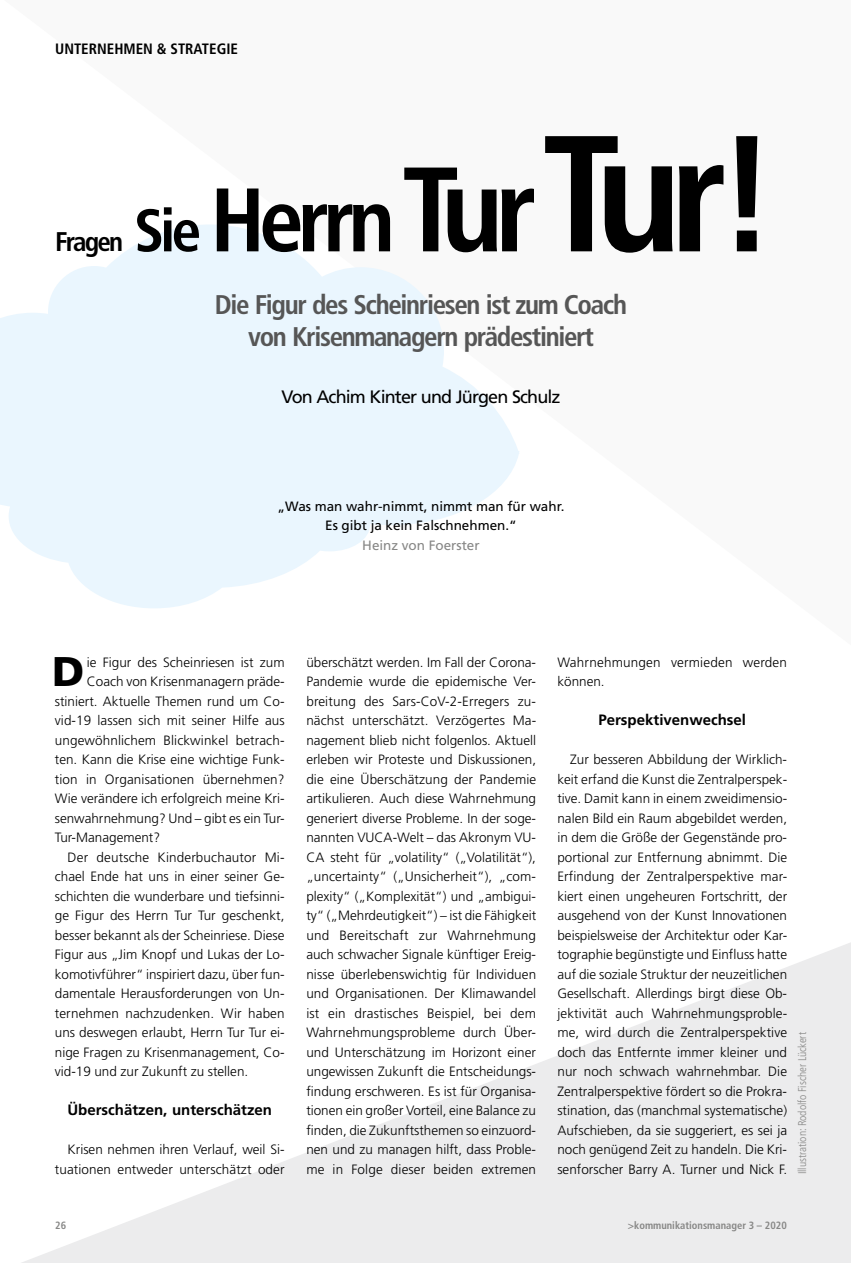
<style>
.page{position:relative;width:851px;height:1263px;background:#fff}
.page>*{position:absolute;margin:0;border:0;box-sizing:border-box;transform-origin:0 0}
.t1{font:700 condensed 90px "Frutiger LT Std";letter-spacing:-.07em;color:#000}
.t2{font:900 41.4px "Frutiger LT Std";color:#000}
.t3{font:700 condensed 27px/32.4px "Frutiger LT Std";letter-spacing:-.05em;color:#565656;text-align:center}
.t4{font:700 condensed 27px "Frutiger LT Std";letter-spacing:-.07em;color:#000}
.t5{font:18px "Frutiger LT Std";letter-spacing:-.05em;color:#000}
.t6{font:700 15px "Frutiger LT Std";color:#000}
.t7{font:700 condensed 15px "Frutiger LT Std";color:#000}
.t8{font:300 13.5px/19.5px "Frutiger LT Std";color:#000;text-align:justify}
.t9{font:13.5px/19.5px "Frutiger LT Std";color:#000;text-align:center}
.t10{font:13.5px "Frutiger LT Std";color:#878786}
.t11{font:300 condensed 11.25px "Frutiger LT Std";color:#878786}
.t12{font:700 condensed 10.5px "Frutiger LT Std";color:#878786}
.s1{font-size:60px}
.s2{font-size:120px}
.s3{font-size:165px}
</style>
<div class="page">
<svg style="left:22px;top:943px;width:828px;height:320px"></svg>
<svg style="left:0;top:224px;width:519px;height:384px;fill:#eaf6fe"></svg>
<p class="t7" style="left:55px;top:40px;width:184px">UNTERNEHMEN &amp; STRATEGIE</p>
<h3 class="t4" style="left:55px;top:226px;width:69px">Fragen</h3>
<h1 class="t1" style="left:134px;top:167px;width:644px"><span class="s1">Sie</span> Herrn<span class="s2">Tur</span><span class="s3">Tur!</span></h1>
<h3 class="t3" style="left:215px;top:288px;width:413px">Die Figur des Scheinriesen ist zum Coach von Krisenmanagern prädestiniert</h3>
<h3 class="t5" style="left:281px;top:386px;width:280px">Von Achim Kinter und Jürgen Schulz</h3>
<p class="t9" style="left:277px;top:496px;width:288px">„Was man wahr-nimmt, nimmt man für wahr.<br>Es gibt ja kein Falschnehmen.“</p>
<p class="t10" style="left:362px;top:537px;width:119px">Heinz von Foerster</p>
<h2 class="t2" style="left:52px;top:647px;width:34px">D</h2>
<p class="t8" style="left:87px;top:653px;width:199px">ie Figur des Scheinriesen ist zum</p>
<p class="t8" style="left:87px;top:672px;width:199px">Coach von Krisenmanagern präde-</p>
<p class="t8" style="left:55px;top:692px;width:231px">stiniert. Aktuelle Themen rund um Co-</p>
<p class="t8" style="left:55px;top:711px;width:231px">vid-19 lassen sich mit seiner Hilfe aus</p>
<p class="t8" style="left:55px;top:731px;width:231px">ungewöhnlichem Blickwinkel betrach-</p>
<p class="t8" style="left:55px;top:750px;width:230px">ten. Kann die Krise eine wichtige Funk-</p>
<p class="t8" style="left:55px;top:770px;width:231px">tion in Organisationen übernehmen?</p>
<p class="t8" style="left:55px;top:789px;width:231px">Wie verändere ich erfolgreich meine Kri-</p>
<p class="t8" style="left:55px;top:809px;width:231px">senwahrnehmung? Und – gibt es ein Tur-</p>
<p class="t8" style="left:55px;top:828px;width:107px">Tur-Management?</p>
<p class="t8" style="left:68px;top:848px;width:218px">Der deutsche Kinderbuchautor Mi-</p>
<p class="t8" style="left:55px;top:867px;width:231px">chael Ende hat uns in einer seiner Ge-</p>
<p class="t8" style="left:55px;top:887px;width:231px">schichten die wunderbare und tiefsinni-</p>
<p class="t8" style="left:55px;top:906px;width:231px">ge Figur des Herrn Tur Tur geschenkt,</p>
<p class="t8" style="left:55px;top:926px;width:231px">besser bekannt als der Scheinriese. Diese</p>
<p class="t8" style="left:55px;top:945px;width:231px">Figur aus „Jim Knopf und Lukas der Lo-</p>
<p class="t8" style="left:55px;top:965px;width:231px">komotivführer“ inspiriert dazu, über fun-</p>
<p class="t8" style="left:55px;top:984px;width:231px">damentale Herausforderungen von Un-</p>
<p class="t8" style="left:55px;top:1003px;width:231px">ternehmen nachzudenken. Wir haben</p>
<p class="t8" style="left:55px;top:1023px;width:231px">uns deswegen erlaubt, Herrn Tur Tur ei-</p>
<p class="t8" style="left:55px;top:1042px;width:231px">nige Fragen zu Krisenmanagement, Co-</p>
<p class="t8" style="left:55px;top:1062px;width:195px">vid-19 und zur Zukunft zu stellen.</p>
<p class="t6" style="left:67px;top:1101px;width:206px">Überschätzen, unterschätzen</p>
<p class="t8" style="left:55px;top:1140px;width:231px;text-align:right">Krisen nehmen ihren Verlauf, weil Si&shy;tuationen entweder unterschätzt oder</p>
<p class="t8" style="left:306px;top:652px;width:231px">überschätzt werden. Im Fall der Corona-Pandemie wurde die epidemische Ver&shy;breitung des Sars-CoV-2-Erregers zu&shy;nächst unterschätzt. Verzögertes Ma&shy;nagement blieb nicht folgenlos. Aktuell erleben wir Proteste und Diskussionen, die eine Überschätzung der Pandemie artikulieren. Auch diese Wahrnehmung generiert diverse Probleme. In der soge&shy;nannten VUCA-Welt – das Akronym VU-CA steht für „volatility“ („Volatilität“), „uncertainty“ („Unsicherheit“), „com&shy;plexity“ („Komplexität“) und „ambigui&shy;ty“ („Mehrdeutigkeit“) – ist die Fähigkeit und Bereitschaft zur Wahrnehmung auch schwacher Signale künftiger Ereig&shy;nisse überlebenswichtig für Individuen und Organisationen. Der Klimawandel ist ein drastisches Beispiel, bei dem Wahrnehmungsprobleme durch Über&shy;und Unterschätzung im Horizont einer ungewissen Zukunft die Entscheidungs&shy;findung erschweren. Es ist für Organisa&shy;tionen ein großer Vorteil, eine Balance zu finden, die Zukunftsthemen so einzuord&shy;nen und zu managen hilft, dass Proble&shy;me in Folge dieser beiden extremen</p>
<p class="t8" style="left:557px;top:653px;width:231px">Wahrnehmungen vermieden werden können.</p>
<p class="t6" style="left:598px;top:711px;width:149px">Perspektivenwechsel</p>
<p class="t8" style="left:557px;top:750px;width:231px;text-indent:13px">Zur besseren Abbildung der Wirklich&shy;keit erfand die Kunst die Zentralperspek&shy;tive. Damit kann in einem zweidimensio&shy;nalen Bild ein Raum abgebildet werden, in dem die Größe der Gegenstände pro&shy;portional zur Entfernung abnimmt. Die Erfindung der Zentralperspektive mar&shy;kiert einen ungeheuren Fortschritt, der ausgehend von der Kunst Innovationen beispielsweise der Architektur oder Kar&shy;tographie begünstigte und Einfluss hatte auf die soziale Struktur der neuzeitlichen Gesellschaft. Allerdings birgt diese Ob&shy;jektivität auch Wahrnehmungsproble&shy;me, wird durch die Zentralperspektive doch das Entfernte immer kleiner und nur noch schwach wahrnehmbar. Die Zentralperspektive fördert so die Prokra&shy;stination, das (manchmal systematische)<br>Aufschieben, da sie suggeriert, es sei ja noch genügend Zeit zu handeln. Die Kri&shy;senforscher Barry A. Turner und Nick F.</p>
<p class="t11" style="left:795px;top:1174px;width:144px;rotate:-90deg">Illustration: Rodolfo Fischer Lückert</p>
<p class="t12" style="left:55px;top:1219px;width:12px">26</p>
<p class="t12" style="left:627px;top:1219px;width:160px">&gt;kommunikationsmanager 3 – 2020</p>
</div>
